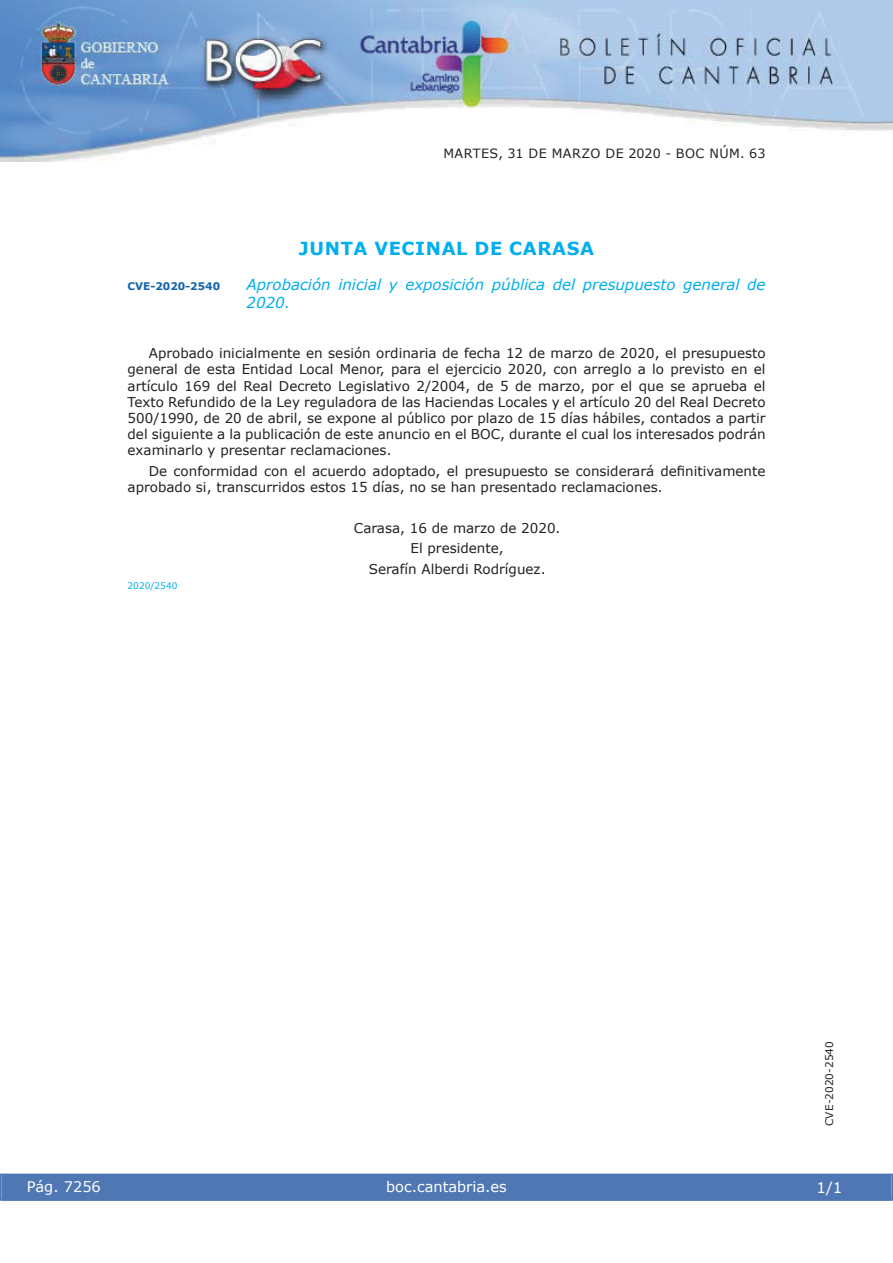
<style>
.page{position:relative;width:893px;height:1263px;background:#fff}
.page>*{position:absolute;margin:0;border:0;box-sizing:border-box;transform-origin:0 0}
.t1{font:700 18px "Verdana";letter-spacing:.035em;color:#00aeef}
.t2{font:italic 15px/18px "Verdana";color:#00aeef}
.t3{font:15px "Verdana";color:#fff}
.t4{font:14.55px "Verdana";color:#fff}
.t5{font:13.5px/16.2px "Verdana";color:#231f20;text-align:justify}
.t6{font:12.75px "Verdana";letter-spacing:.035em;color:#231f20}
.t7{font:10.5px "Verdana";color:#231f20}
.t8{font:700 10.5px "Verdana";color:#1263a9}
.t9{font:9px "Verdana";color:#00aeef}
</style>
<div class="page">
<img style="left:0;top:0;width:893px;height:161px">
<div style="left:1px;top:1174px;width:890px;height:27px;background:#4f77b3"></div>
<div style="left:0;top:1174px;width:893px;height:27px;border:1px solid #4f77b3"></div>
<p class="t6" style="left:443px;top:145px;width:323px">MARTES, 31 DE MARZO DE 2020 - BOC NÚM. 63</p>
<h1 class="t1" style="left:299px;top:237px;width:297px">JUNTA VECINAL DE CARASA</h1>
<p class="t8" style="left:128px;top:279px;width:94px">CVE-2020-2540</p>
<p class="t2" style="left:247px;top:275px;width:520px">Aprobación inicial y exposición pública del presupuesto general de<br>2020.</p>
<p class="t5" style="left:128px;top:345px;width:639px;text-indent:21px">Aprobado inicialmente en sesión ordinaria de fecha 12 de marzo de 2020, el presupuesto general de esta Entidad Local Menor, para el ejercicio 2020, con arreglo a lo previsto en el artículo 169 del Real Decreto Legislativo 2/2004, de 5 de marzo, por el que se aprueba el Texto Refundido de la Ley reguladora de las Haciendas Locales y el artículo 20 del Real Decreto 500/1990, de 20 de abril, se expone al público por plazo de 15 días hábiles, contados a partir del siguiente a la publicación de este anuncio en el BOC, durante el cual los interesados podrán examinarlo y presentar reclamaciones.</p>
<p class="t5" style="left:128px;top:462px;width:639px;text-indent:21px">De conformidad con el acuerdo adoptado, el presupuesto se considerará definitivamente aprobado si, transcurridos estos 15 días, no se han presentado reclamaciones.</p>
<p class="t5" style="left:354px;top:517px;width:208px;line-height:20.4px;text-align:center">Carasa, 16 de marzo de 2020.<br>El presidente,<br>Serafín Alberdi Rodríguez.</p>
<p class="t9" style="left:128px;top:580px;width:51px">2020/2540</p>
<p class="t4" style="left:27px;top:1177px;width:76px">Pág. 7256</p>
<p class="t4" style="left:386px;top:1178px;width:122px">boc.cantabria.es</p>
<p class="t7" style="left:823px;top:1126px;width:87px;rotate:-90deg">CVE-2020-2540</p>
<p class="t3" style="left:816px;top:1178px;width:27px">1/1</p>
</div>
